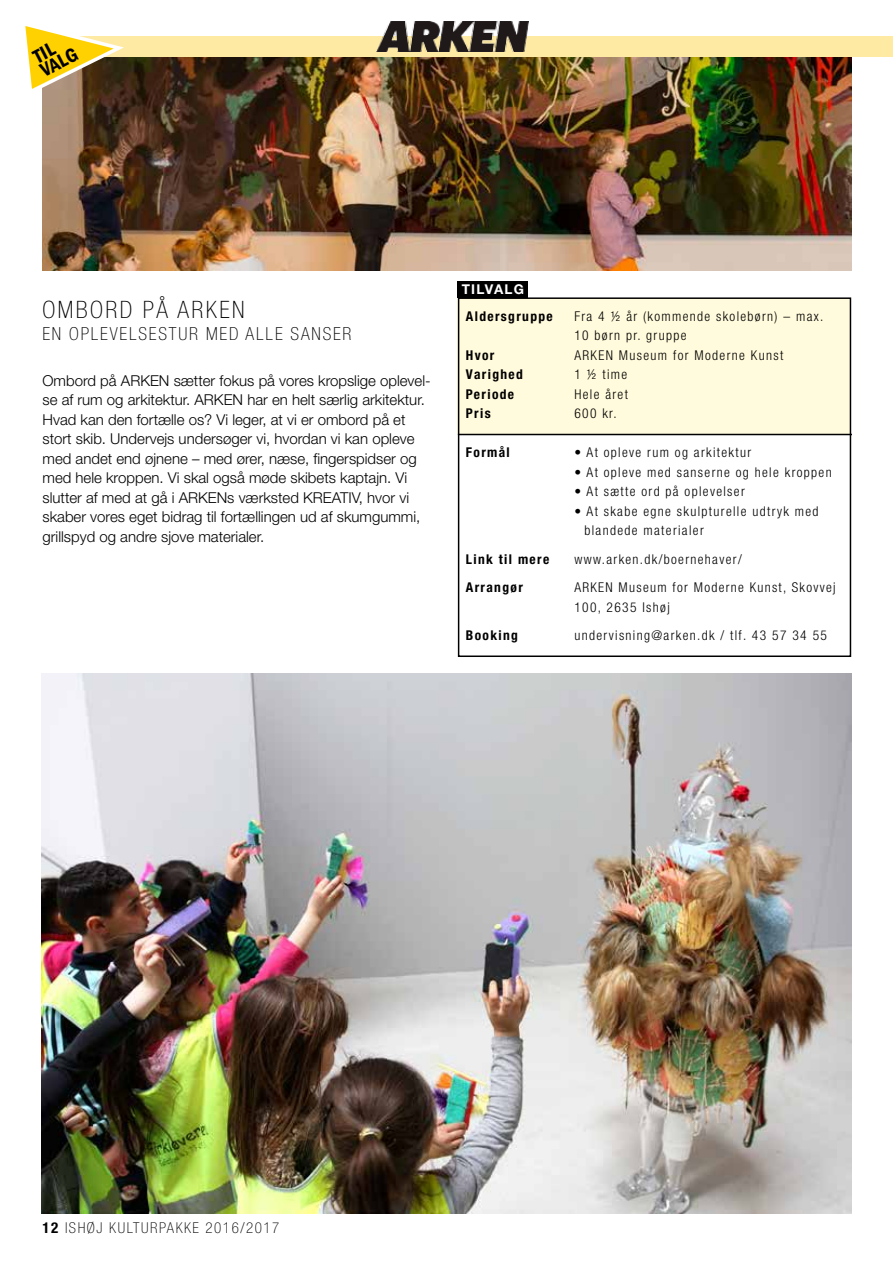
<style>
.page{position:relative;width:893px;height:1263px;background:#fff}
.page>*{position:absolute;margin:0;border:0;box-sizing:border-box;transform-origin:0 0}
.t1{font:100 condensed 24px "Helvetica Neue";letter-spacing:.1em;color:#000}
.t2{font:600 condensed 19.95px/15.1px "Franklin Gothic";color:#000}
.t3{font:100 condensed 18px "Helvetica Neue";letter-spacing:.1em;color:#000}
.t4{font:300 15px/19.5px "Helvetica Neue";color:#000}
.t5{font:100 condensed 15px "Helvetica Neue";letter-spacing:.1em;color:#000}
.t6{font:300 condensed 13.5px/19.5px "Helvetica Neue";letter-spacing:.1em;color:#000}
.t7{font:700 condensed 13.5px "Helvetica Neue";letter-spacing:.1em;color:#000}
.t8{font:700 13.5px "Helvetica Neue";letter-spacing:.1em;color:#fff}
.s1{font-weight:700}
</style>
<div class="page">
<img style="left:42px;top:57px;width:810px;height:213px">
<div style="left:51px;top:36px;width:842px;height:21px;background:#ffeaa4"></div>
<img style="left:42px;top:673px;width:809px;height:540px">
<div style="left:457px;top:298px;width:393px;height:136px;background:#fffbdc"></div>
<hr style="left:458px;top:434px;width:394px;height:1px;background:#000">
<div style="left:458px;top:281px;width:70px;height:16px;background:#000"></div>
<div style="left:458px;top:297px;width:393px;height:360px;border:2px solid #000"></div>
<img style="left:377px;top:21px;width:151px;height:31px">
<svg style="left:25px;top:26px;width:99px;height:71px"></svg>
<h2 class="t2" style="left:31px;top:51px;width:41px;rotate:-27deg">TIL<br>VALG</h2>
<h1 class="t1" style="left:43px;top:296px;width:204px">OMBORD PÅ ARKEN</h1>
<p class="t3" style="left:43px;top:324px;width:311px">EN OPLEVELSESTUR MED ALLE SANSER</p>
<p class="t4" style="left:43px;top:370px;width:390px">Ombord på ARKEN sætter fokus på vores kropslige oplevel&shy;se af rum og arkitektur. ARKEN har en helt særlig arkitektur.<br>Hvad kan den fortælle os? Vi leger, at vi er ombord på et stort skib. Undervejs undersøger vi, hvordan vi kan opleve med andet end øjnene – med ører, næse, fingerspidser og med hele kroppen. Vi skal også møde skibets kaptajn. Vi slutter af med at gå i ARKENs værksted KREATIV, hvor vi skaber vores eget bidrag til fortællingen ud af skumgummi, grillspyd og andre sjove materialer.</p>
<p class="t8" style="left:462px;top:280px;width:64px">TILVALG</p>
<p class="t7" style="left:466px;top:308px;width:88px">Aldersgruppe</p>
<p class="t6" style="left:574px;top:306px;width:251px">Fra 4 ½ år (kommende skolebørn) – max.<br>10 børn pr. gruppe</p>
<p class="t7" style="left:466px;top:347px;width:30px">Hvor</p>
<p class="t6" style="left:574px;top:345px;width:210px">ARKEN Museum for Moderne Kunst</p>
<p class="t7" style="left:466px;top:366px;width:58px">Varighed</p>
<p class="t6" style="left:574px;top:365px;width:54px">1 ½ time</p>
<p class="t7" style="left:466px;top:386px;width:50px">Periode</p>
<p class="t6" style="left:574px;top:384px;width:55px">Hele året</p>
<p class="t7" style="left:466px;top:405px;width:26px">Pris</p>
<p class="t6" style="left:574px;top:404px;width:44px">600 kr.</p>
<p class="t7" style="left:466px;top:444px;width:45px">Formål</p>
<p class="t6" style="left:574px;top:443px;width:178px">• At opleve rum og arkitektur</p>
<p class="t6" style="left:574px;top:462px;width:259px">• At opleve med sanserne og hele kroppen</p>
<p class="t6" style="left:574px;top:482px;width:172px">• At sætte ord på oplevelser</p>
<p class="t6" style="left:584px;top:501px;width:236px;text-indent:-10px">• At skabe egne skulpturelle udtryk med blandede materialer</p>
<p class="t7" style="left:466px;top:551px;width:85px">Link til mere</p>
<p class="t6" style="left:574px;top:549px;width:169px">www.arken.dk/boernehaver/</p>
<p class="t7" style="left:466px;top:579px;width:58px">Arrangør</p>
<p class="t6" style="left:574px;top:578px;width:263px">ARKEN Museum for Moderne Kunst, Skovvej<br>100, 2635 Ishøj</p>
<p class="t7" style="left:466px;top:627px;width:54px">Booking</p>
<p class="t6" style="left:574px;top:626px;width:254px">undervisning@arken.dk / tlf. 43 57 34 55</p>
<p class="t5" style="left:43px;top:1219px;width:238px"><span class="s1">12</span> ISHØJ KULTURPAKKE 2016/2017</p>
</div>
